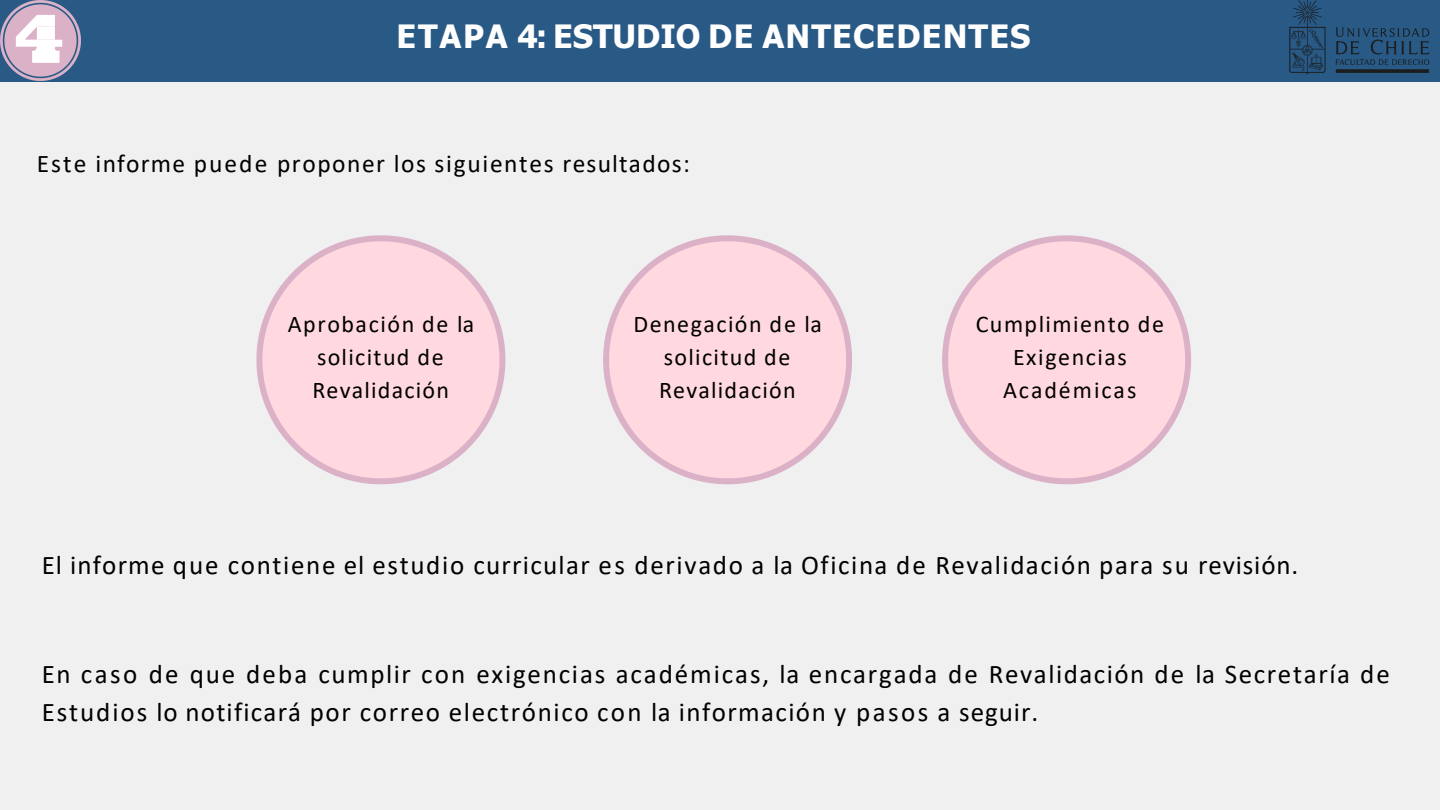
<style>
.page{position:relative;width:1440px;height:810px;background:#f0f0f1}
.page>*{position:absolute;margin:0;border:0;box-sizing:border-box;transform-origin:0 0}
.t1{font:700 32px "Tahoma";letter-spacing:.035em;color:#fff}
.t2{font:27px/37.6px "Calibri";letter-spacing:.06em;color:#000}
.t3{font:25.4px "Calibri";letter-spacing:.06em;color:#000}
.t4{font:24px/33.1px "Calibri";letter-spacing:.06em;color:#000;text-align:center}
</style>
<div class="page">
<div style="left:0;top:0;width:1440px;height:81px;background:#295a86"></div>
<svg style="left:0;top:0;width:81px;height:81px"></svg>
<img style="left:1273px;top:0;width:167px;height:82px">
<svg style="left:256px;top:235px;width:250px;height:250px"></svg>
<svg style="left:603px;top:235px;width:249px;height:250px"></svg>
<svg style="left:942px;top:235px;width:249px;height:250px"></svg>
<h1 class="t1" style="left:397px;top:14px;width:636px">ETAPA 4: ESTUDIO DE ANTECEDENTES</h1>
<p class="t3" style="left:37px;top:146px;width:655px">Este informe puede proponer los siguientes resultados:</p>
<p class="t4" style="left:288px;top:307px;width:188px">Aprobación de la solicitud de<br>Revalidación</p>
<p class="t4" style="left:634px;top:307px;width:190px">Denegación de la solicitud de<br>Revalidación</p>
<p class="t4" style="left:976px;top:307px;width:190px">Cumplimiento de<br>Exigencias<br>Académicas</p>
<p class="t2" style="left:42px;top:546px;width:1258px">El informe que contiene el estudio curricular es derivado a la Oficina de Revalidación para su revisión.</p>
<p class="t2" style="left:42px;top:655px;width:1350px">En caso de que deba cumplir con exigencias académicas, la encargada de Revalidación de la Secretaría de<br>Estudios lo notificará por correo electrónico con la información y pasos a seguir.</p>
</div>
